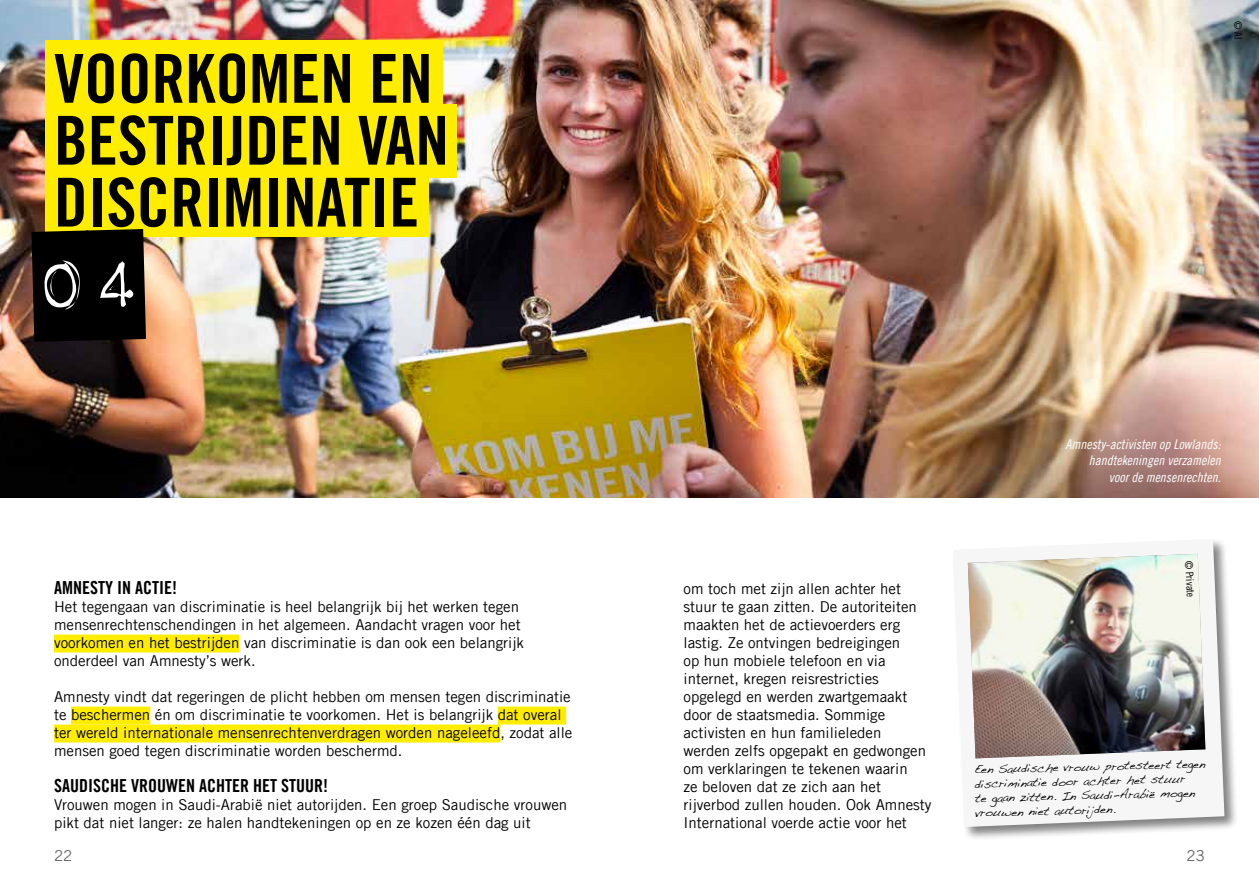
<style>
.page{position:relative;width:1259px;height:893px;background:#fff}
.page>*{position:absolute;margin:0;border:0;box-sizing:border-box;transform-origin:0 0}
.t1{font:67.5px/61.9px "Amnesty Trade Gothic Bd Cn 20";color:#000}
.t2{font:18px "Amnesty Trade Gothic Bd Cn 20";color:#000}
.t3{font:15px/18px "Amnesty Trade Gothic";color:#000}
.t4{font:15px "Amnesty Trade Gothic";color:#646363}
.t5{font:13.5px/16.2px "Amnesty Trade Gothic Cn 18 Obl";color:#fff;text-align:right}
.t6{font:12px/14.5px "Handwriting Dakota";color:#000}
.t7{font:10.5px "Amnesty Trade Gothic Cn 18";color:#000}
</style>
<div class="page">
<img style="left:0;top:0;width:1259px;height:497px">
<div style="left:45px;top:160px;width:384px;height:77px;background:#ffed00"></div>
<div style="left:45px;top:41px;width:397px;height:77px;background:#ffed00"></div>
<div style="left:45px;top:105px;width:412px;height:73px;background:#ffed00"></div>
<div style="left:54px;top:635px;width:185px;height:18px;background:#ffed00"></div>
<div style="left:71px;top:707px;width:79px;height:18px;background:#ffed00"></div>
<div style="left:498px;top:707px;width:68px;height:18px;background:#ffed00"></div>
<div style="left:54px;top:725px;width:446px;height:18px;background:#ffed00"></div>
<div style="left:951px;top:537px;width:287px;height:304px;background:#000;opacity:.5"></div>
<svg style="left:953px;top:539px;width:271px;height:288px;fill:#f6f6f6"></svg>
<img style="left:968px;top:554px;width:237px;height:204px">
<img style="left:0;top:185px;width:235px;height:187px">
<h1 class="t1" style="left:54px;top:47px;width:396px">VOORKOMEN EN<br>BESTRIJDEN VAN<br>DISCRIMINATIE</h1>
<p class="t7" style="left:1244px;top:21px;width:19px;rotate:90deg">© AI</p>
<p class="t2" style="left:54px;top:577px;width:124px">AMNESTY IN ACTIE!</p>
<p class="t3" style="left:54px;top:597px;width:471px">Het tegengaan van discriminatie is heel belangrijk bij het werken tegen mensenrechtenschendingen in het algemeen. Aandacht vragen voor het voorkomen en het bestrijden van discriminatie is dan ook een belangrijk onderdeel van Amnesty’s werk.</p>
<p class="t3" style="left:54px;top:687px;width:520px">Amnesty vindt dat regeringen de plicht hebben om mensen tegen discriminatie te beschermen én om discriminatie te voorkomen. Het is belangrijk dat overal ter wereld internationale mensenrechtenverdragen worden nageleefd, zodat alle mensen goed tegen discriminatie worden beschermd.</p>
<p class="t2" style="left:54px;top:775px;width:275px">SAUDISCHE VROUWEN ACHTER HET STUUR!</p>
<p class="t3" style="left:54px;top:795px;width:515px">Vrouwen mogen in Saudi-Arabië niet autorijden. Een groep Saudische vrouwen pikt dat niet langer: ze halen handtekeningen op en ze kozen één dag uit</p>
<p class="t3" style="left:683px;top:579px;width:249px">om toch met zijn allen achter het stuur te gaan zitten. De autoriteiten maakten het de actievoerders erg lastig. Ze ontvingen bedreigingen<br>op hun mobiele telefoon en via internet, kregen reisrestricties opgelegd en werden zwartgemaakt door de staatsmedia. Sommige activisten en hun familieleden werden zelfs opgepakt en gedwongen om verklaringen te tekenen waarin<br>ze beloven dat ze zich aan het rijverbod zullen houden. Ook Amnesty International voerde actie voor het</p>
<p class="t5" style="left:1065px;top:436px;width:157px">Amnesty-activisten op Lowlands: handtekeningen verzamelen<br>voor de mensenrechten.</p>
<p class="t7" style="left:1195px;top:560px;width:38px;rotate:87deg">© Private</p>
<p class="t6" style="left:974px;top:761px;width:232px;rotate:-1deg">Een Saudische vrouw protesteert tegen discriminatie door achter het stuur<br>te gaan zitten. In Saudi-Arabië mogen vrouwen niet autorijden.</p>
<p class="t4" style="left:54px;top:846px;width:20px">22</p>
<p class="t4" style="left:1186px;top:846px;width:20px">23</p>
</div>
